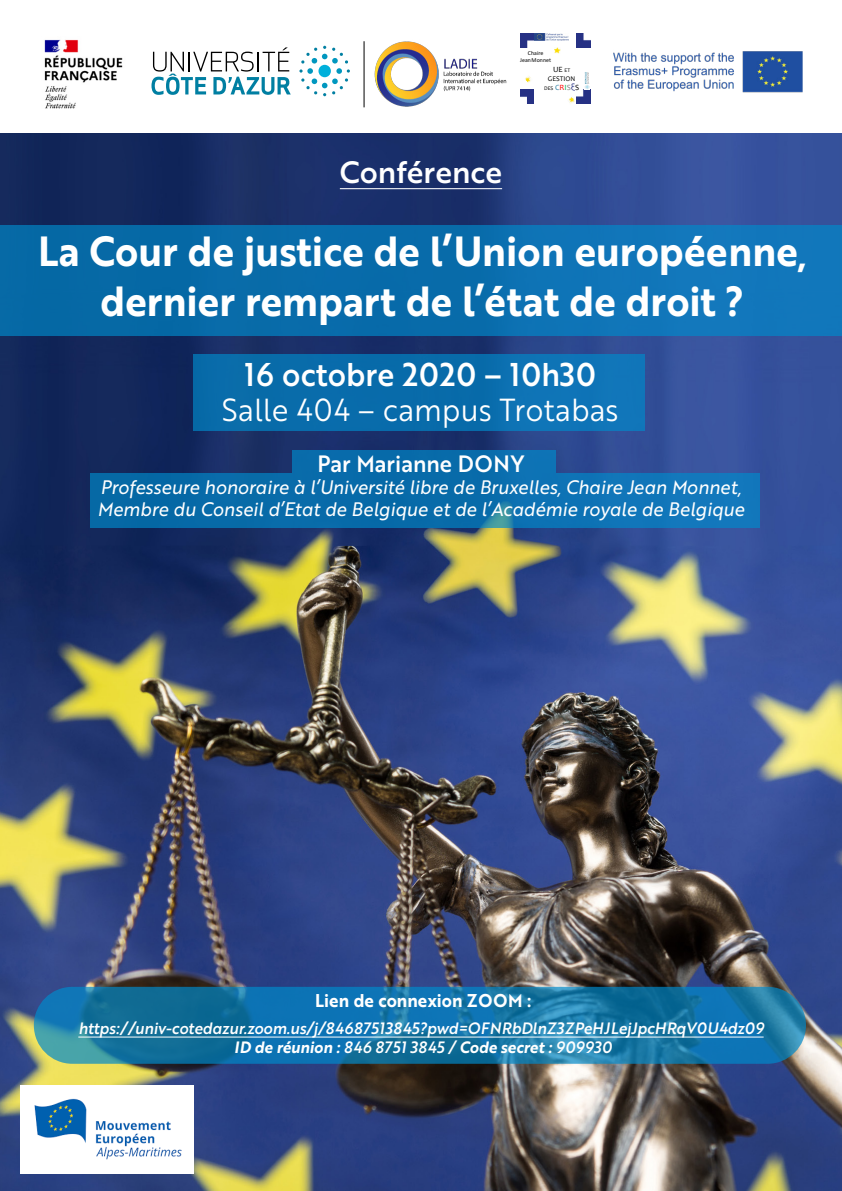
<style>
.page{position:relative;width:842px;height:1191px;background:#fff}
.page>*{position:absolute;margin:0;border:0;box-sizing:border-box;transform-origin:0 0}
.t1{font:41px "Brother 1816 Bold";color:#fff;scale:.95 1}
.t2{font:32px "Brother 1816 Medium";letter-spacing:.01em;color:#fff;scale:.95 1}
.t3{font:31px "Brother 1816 Book";color:#fff;scale:.95 1}
.t4{font:30px "Brother 1816 Medium";color:#fff}
.t5{font:23px "Brother 1816 Medium";color:#fff;scale:.95 1}
.t6{font:19px "Brother 1816 Regular Italic";color:#fff;scale:.95 1}
.t7{font:18px "Brother 1816 Bold";color:#fff;scale:.95 1}
.t8{font:16px "Brother 1816 Medium Italic";color:#fff;scale:.95 1}
.t9{font:16px "Brother 1816 Bold Italic";color:#fff;scale:.95 1}
.t10{font:8.1px "Candara";color:#000}
.t11{font:7.2px "Candara";color:#000}
.t12{font:5.9px/7.1px "Calibri";color:#000;text-align:center}
.t13{font:5.5px "Candara";color:#000}
.s1{font-size:5.5px}
.s2{font-size:8.1px;color:#2d7fa2}
.s3{font-size:8.1px;color:#f00}
.s4{font-size:8.1px;color:#00b050}
.s5{font-size:8.1px;color:#7f7f7f}
.s6{font-size:8.1px}
.s7{font-family:"Brother 1816 Medium Italic"}
</style>
<div class="page">
<img style="left:0;top:133px;width:842px;height:1058px">
<div style="left:193px;top:354px;width:452px;height:77px;background:linear-gradient(to right,#0668a5,#0f74b7)"></div>
<div style="left:91px;top:473px;width:669px;height:54px;background:linear-gradient(to right,#0366a1,#1378bb)"></div>
<div style="left:292px;top:450px;width:263px;height:23px;background:#086baa"></div>
<img style="left:44px;top:39px;width:79px;height:70px">
<svg style="left:299px;top:46px;width:51px;height:50px"></svg>
<svg style="left:151px;top:47px;width:140px;height:48px"></svg>
<img style="left:374px;top:41px;width:133px;height:66px">
<hr style="left:364px;top:41px;width:1px;height:66px;background:#000">
<svg style="left:525px;top:76px;width:6px;height:7px"></svg>
<svg style="left:577px;top:34px;width:13px;height:13px"></svg>
<img style="left:520px;top:34px;width:14px;height:13px">
<img style="left:520px;top:90px;width:14px;height:13px">
<svg style="left:555px;top:47px;width:6px;height:7px"></svg>
<img style="left:534px;top:34px;width:34px;height:7px">
<img style="left:584px;top:72px;width:5px;height:12px">
<svg style="left:569px;top:84px;width:21px;height:20px"></svg>
<img style="left:613px;top:51px;width:190px;height:42px">
<img style="left:20px;top:1086px;width:173px;height:88px">
<div style="left:0;top:225px;width:842px;height:110px;background:linear-gradient(to right,#0365a0,#1378bd)"></div>
<svg style="left:34px;top:986px;width:772px;height:77px;background:#1776a6"></svg>
<hr style="left:340px;top:188px;width:162px;height:1px;background:#fff">
<hr style="left:78px;top:1036px;width:686px;height:1px;background:#fff">
<p class="t12" style="left:520px;top:49px;width:32px">Chaire<br>JeanMonnet</p>
<p class="t4" style="left:340px;top:149px;width:164px">Conférence</p>
<p class="t10" style="left:553px;top:64px;width:19px">UE <span class="s1">ET</span></p>
<p class="t11" style="left:548px;top:74px;width:29px">GESTION</p>
<p class="t13" style="left:544px;top:84px;width:36px">DES <span class="s2">C</span><span class="s3">R</span><span class="s4">I</span><span class="s5">S</span><span class="s6">ES</span></p>
<p class="t1" style="left:38px;top:220px;width:811px">La Cour de justice de l’Union européenne,</p>
<p class="t1" style="left:101px;top:270px;width:679px">dernier rempart de l’état de droit ?</p>
<p class="t2" style="left:244px;top:350px;width:372px">16 octobre 2020 – 10h30</p>
<p class="t3" style="left:222px;top:387px;width:419px">Salle 404 – campus Trotabas</p>
<p class="t5" style="left:318px;top:447px;width:219px">Par Marianne DONY</p>
<p class="t6" style="left:100px;top:473px;width:676px">Professeure honoraire à l’Université libre de Bruxelles, Chaire Jean Monnet,</p>
<p class="t6" style="left:97px;top:495px;width:682px">Membre du Conseil d’Etat de Belgique et de l’Académie royale de Belgique</p>
<p class="t7" style="left:315px;top:986px;width:229px">Lien de connexion ZOOM :</p>
<p class="t8" style="left:78px;top:1016px;width:723px">https://univ-cotedazur.zoom.us/j/84687513845?pwd=OFNRbDlnZ3ZPeHJLejJpcHRqV0U4dz09</p>
<p class="t9" style="left:234px;top:1034px;width:399px">ID de réunion : <span class="s7">846 8751 3845 /</span> Code secret : <span class="s7">909930</span></p>
</div>
